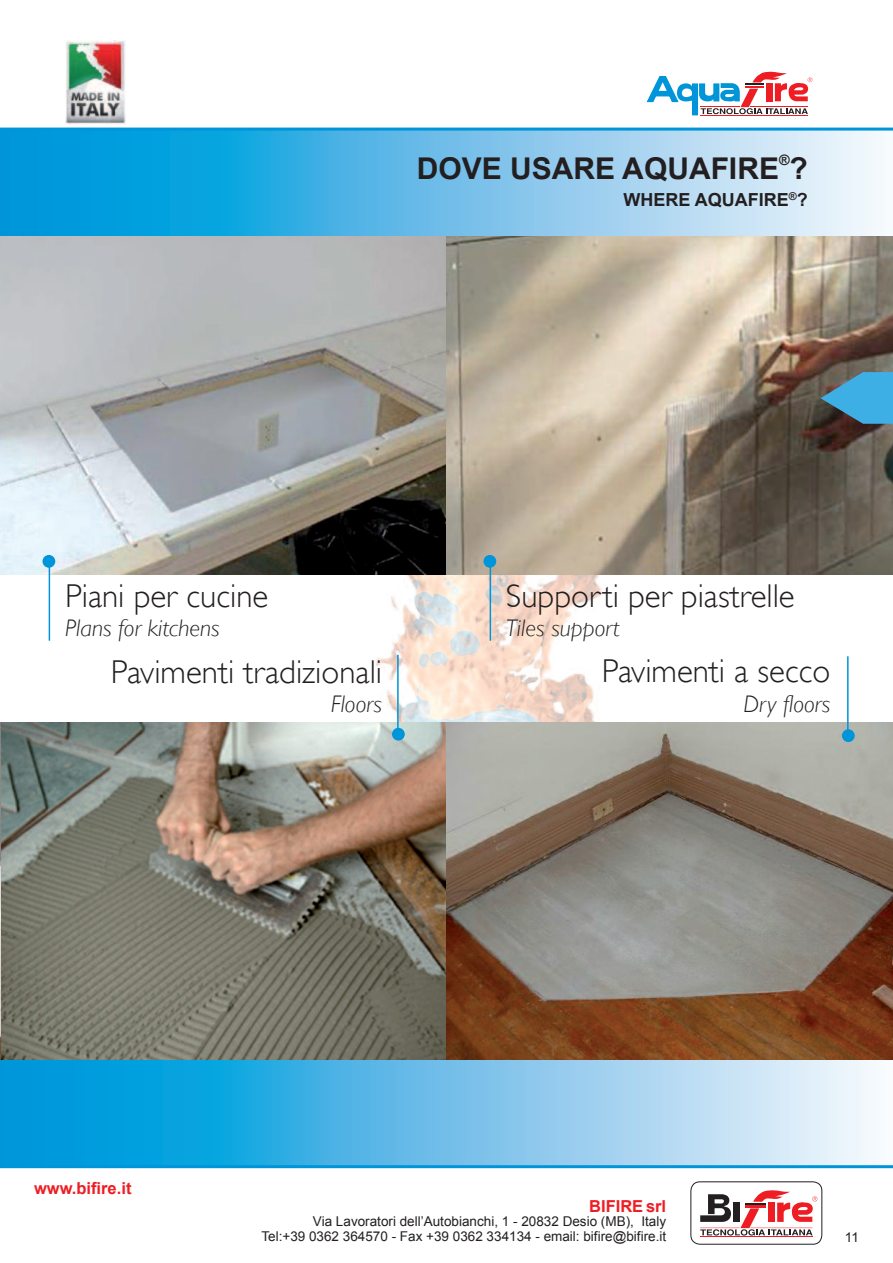
<style>
.page{position:relative;width:893px;height:1263px;background:#fff}
.page>*{position:absolute;margin:0;border:0;box-sizing:border-box;transform-origin:0 0}
.t1{font:300 33px "Gill Sans";color:#231f20}
.t2{font:700 30px "Arial";color:#231f20}
.t3{font:italic 300 24px "Gill Sans";color:#231f20}
.t4{font:700 18px "Arial";color:#231f20}
.t5{font:700 16.5px "Arial";color:#ee1d23}
.t6{font:700 14.4px "Arial";color:#231f20}
.t7{font:13.5px/14.2px "Arial";color:#231f20;text-align:right}
</style>
<div class="page">
<img style="left:0;top:40px;width:767px;height:1129px">
<img style="left:1px;top:723px;width:445px;height:338px">
<img style="left:0;top:235px;width:893px;height:339px">
<img style="left:446px;top:723px;width:447px;height:338px">
<hr style="left:49px;top:564px;width:1px;height:77px;background:#0095d9">
<div style="left:43px;top:555px;width:12px;height:13px;background:#0095d9;border-radius:50%"></div>
<hr style="left:490px;top:564px;width:1px;height:77px;background:#0095d9">
<div style="left:483px;top:555px;width:13px;height:13px;background:#0095d9;border-radius:50%"></div>
<hr style="left:847px;top:656px;width:2px;height:76px;background:#0095d9">
<div style="left:842px;top:729px;width:13px;height:13px;background:#0095d9;border-radius:50%"></div>
<hr style="left:397px;top:655px;width:2px;height:76px;background:#0095d9">
<div style="left:392px;top:728px;width:13px;height:12px;background:#0095d9;border-radius:50%"></div>
<img style="left:0;top:723px;width:1px;height:338px">
<hr style="left:700px;top:115px;width:108px;height:1px;background:#ee1d23">
<svg style="left:647px;top:72px;width:165px;height:43px"></svg>
<svg style="left:690px;top:1181px;width:132px;height:64px"></svg>
<svg style="left:0;top:1061px;width:876px;height:104px;background:#6ac0e9"></svg>
<svg style="left:1px;top:131px;width:882px;height:104px;background:#69bfe9"></svg>
<hr style="left:0;top:1165px;width:893px;height:3px;background:#0095d9">
<hr style="left:0;top:128px;width:893px;height:3px;background:#0095d9">
<hr style="left:0;top:129px;width:1px;height:106px;background:#0095d9">
<svg style="left:820px;top:372px;width:73px;height:52px;background:#448eb0"></svg>
<img style="left:65px;top:41px;width:60px;height:84px">
<p class="t6" style="left:779px;top:152px;width:12px">®</p>
<h3 class="t4" style="left:624px;top:190px;width:186px">WHERE AQUAFIRE<sup>®</sup>?</h3>
<h2 class="t2" style="left:417px;top:152px;width:393px">DOVE USARE AQUAFIRE ?</h2>
<h1 class="t1" style="left:65px;top:577px;width:205px">Piani per cucine</h1>
<h3 class="t3" style="left:65px;top:614px;width:156px">Plans for kitchens</h3>
<h1 class="t1" style="left:111px;top:653px;width:273px">Pavimenti tradizionali</h1>
<h3 class="t3" style="left:331px;top:690px;width:53px">Floors</h3>
<h1 class="t1" style="left:506px;top:577px;width:290px">Supporti per piastrelle</h1>
<h3 class="t3" style="left:506px;top:614px;width:115px">Tiles support</h3>
<h1 class="t1" style="left:602px;top:653px;width:230px">Pavimenti a secco</h1>
<h3 class="t3" style="left:743px;top:690px;width:89px">Dry floors</h3>
<p class="t5" style="left:34px;top:1179px;width:99px">www.bifire.it</p>
<p class="t5" style="left:589px;top:1197px;width:79px">BIFIRE srl</p>
<p class="t7" style="left:261px;top:1214px;width:406px">Via Lavoratori dell’Autobianchi, 1 - 20832 Desio (MB), Italy<br>Tel:+39 0362 364570 - Fax +39 0362 334134 - email: bifire@bifire.it</p>
<p class="t7" style="left:845px;top:1230px;width:16px">11</p>
</div>
